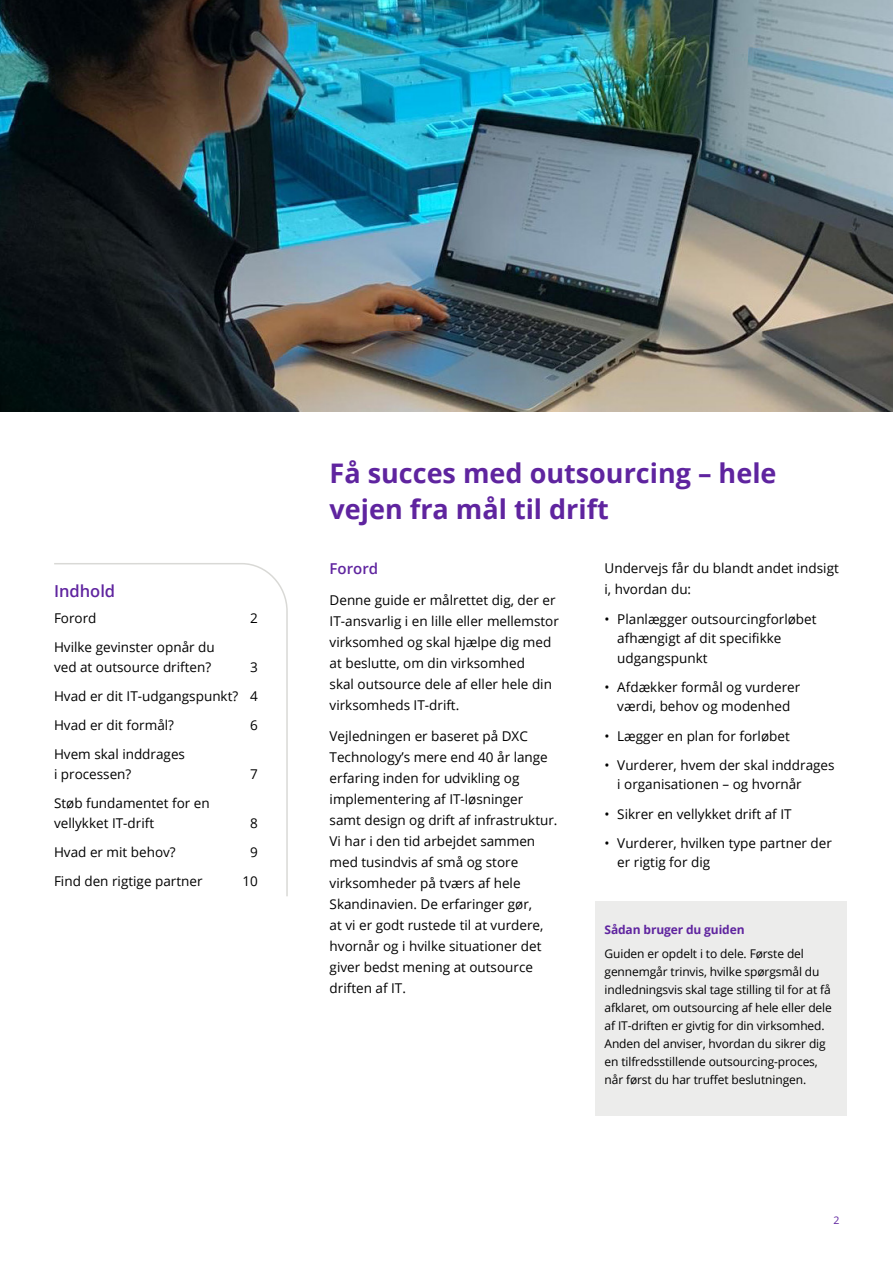
<style>
.page{position:relative;width:893px;height:1263px;background:#fff}
.page>*{position:absolute;margin:0;border:0;box-sizing:border-box;transform-origin:0 0}
.t1{font:700 27px/36px "Open Sans";color:#5f249f}
.t2{font:600 16.5px "Open Sans";color:#5f249f}
.t3{font:600 15px "Open Sans";color:#5f249f}
.t4{font:13.5px/21px "Open Sans";color:#000}
.t5{font:12px/18px "Open Sans";letter-spacing:-.01em;color:#000}
.t6{font:700 12px "Open Sans";letter-spacing:-.01em;color:#5f249f}
.t7{font:10.5px "Open Sans";color:#5f249f}
</style>
<div class="page">
<div style="left:596px;top:901px;width:251px;height:215px;background:#ececeb"></div>
<img style="left:0;top:0;width:893px;height:411px">
<svg style="left:54px;top:563px;width:234px;height:334px"></svg>
<p class="t2" style="left:54px;top:579px;width:63px">Indhold</p>
<p class="t4" style="left:54px;top:607px;width:44px">Forord</p>
<p class="t4" style="left:250px;top:607px;width:9px">2</p>
<p class="t4" style="left:54px;top:637px;width:162px;line-height:19.5px">Hvilke gevinster opnår du ved at outsource driften?</p>
<p class="t4" style="left:54px;top:652px;width:205px;line-height:29.2px;text-align:justify;text-indent:196px">3<br>Hvad er dit IT-udgangspunkt? 4<br>Hvad er dit formål?</p>
<p class="t4" style="left:250px;top:714px;width:9px">6</p>
<p class="t4" style="left:54px;top:744px;width:133px;line-height:19.5px">Hvem skal inddrages i processen?</p>
<p class="t4" style="left:54px;top:793px;width:157px;line-height:19.5px">Støb fundamentet for en vellykket IT-drift</p>
<p class="t4" style="left:250px;top:763px;width:9px">7</p>
<p class="t4" style="left:250px;top:812px;width:9px">8</p>
<p class="t4" style="left:54px;top:841px;width:123px">Hvad er mit behov?</p>
<p class="t4" style="left:250px;top:841px;width:9px">9</p>
<p class="t4" style="left:54px;top:870px;width:150px">Find den rigtige partner</p>
<p class="t4" style="left:243px;top:870px;width:17px">10</p>
<h1 class="t1" style="left:330px;top:455px;width:448px">Få succes med outsourcing – hele vejen fra mål til drift</h1>
<p class="t3" style="left:330px;top:559px;width:50px">Forord</p>
<p class="t4" style="left:330px;top:589px;width:231px">Denne guide er målrettet dig, der er IT-ansvarlig i en lille eller mellemstor virksomhed og skal hjælpe dig med at beslutte, om din virksomhed<br>skal outsource dele af eller hele din virksomheds IT-drift.</p>
<p class="t4" style="left:330px;top:725px;width:229px">Vejledningen er baseret på DXC<br>Technology’s mere end 40 år lange erfaring inden for udvikling og implementering af IT-løsninger samt design og drift af infrastruktur.<br>Vi har i den tid arbejdet sammen med tusindvis af små og store virksomheder på tværs af hele<br>Skandinavien. De erfaringer gør,<br>at vi er godt rustede til at vurdere, hvornår og i hvilke situationer det giver bedst mening at outsource driften af IT.</p>
<p class="t4" style="left:605px;top:558px;width:236px">Undervejs får du blandt andet indsigt i, hvordan du:</p>
<p class="t4" style="left:617px;top:609px;width:201px;line-height:19.5px;text-indent:-13px">• Planlægger outsourcingforløbet afhængigt af dit specifikke udgangspunkt</p>
<p class="t4" style="left:605px;top:677px;width:197px;line-height:19.5px;text-align:center">• Afdækker formål og vurderer værdi, behov og modenhed</p>
<p class="t4" style="left:605px;top:725px;width:187px">• Lægger en plan for forløbet</p>
<p class="t4" style="left:617px;top:755px;width:219px;line-height:19.5px;text-indent:-13px">• Vurderer, hvem der skal inddrages i organisationen – og hvornår</p>
<p class="t4" style="left:605px;top:803px;width:189px">• Sikrer en vellykket drift af IT</p>
<p class="t4" style="left:617px;top:833px;width:216px;line-height:19.5px;text-indent:-13px">• Vurderer, hvilken type partner der er rigtig for dig</p>
<p class="t6" style="left:605px;top:921px;width:142px">Sådan bruger du guiden</p>
<p class="t5" style="left:605px;top:944px;width:229px">Guiden er opdelt i to dele. Første del gennemgår trinvis, hvilke spørgsmål du indledningsvis skal tage stilling til for at få afklaret, om outsourcing af hele eller dele af IT-driften er givtig for din virksomhed.<br>Anden del anviser, hvordan du sikrer dig en tilfredsstillende outsourcing-proces, når først du har truffet beslutningen.</p>
<p class="t7" style="left:833px;top:1213px;width:8px">2</p>
</div>
